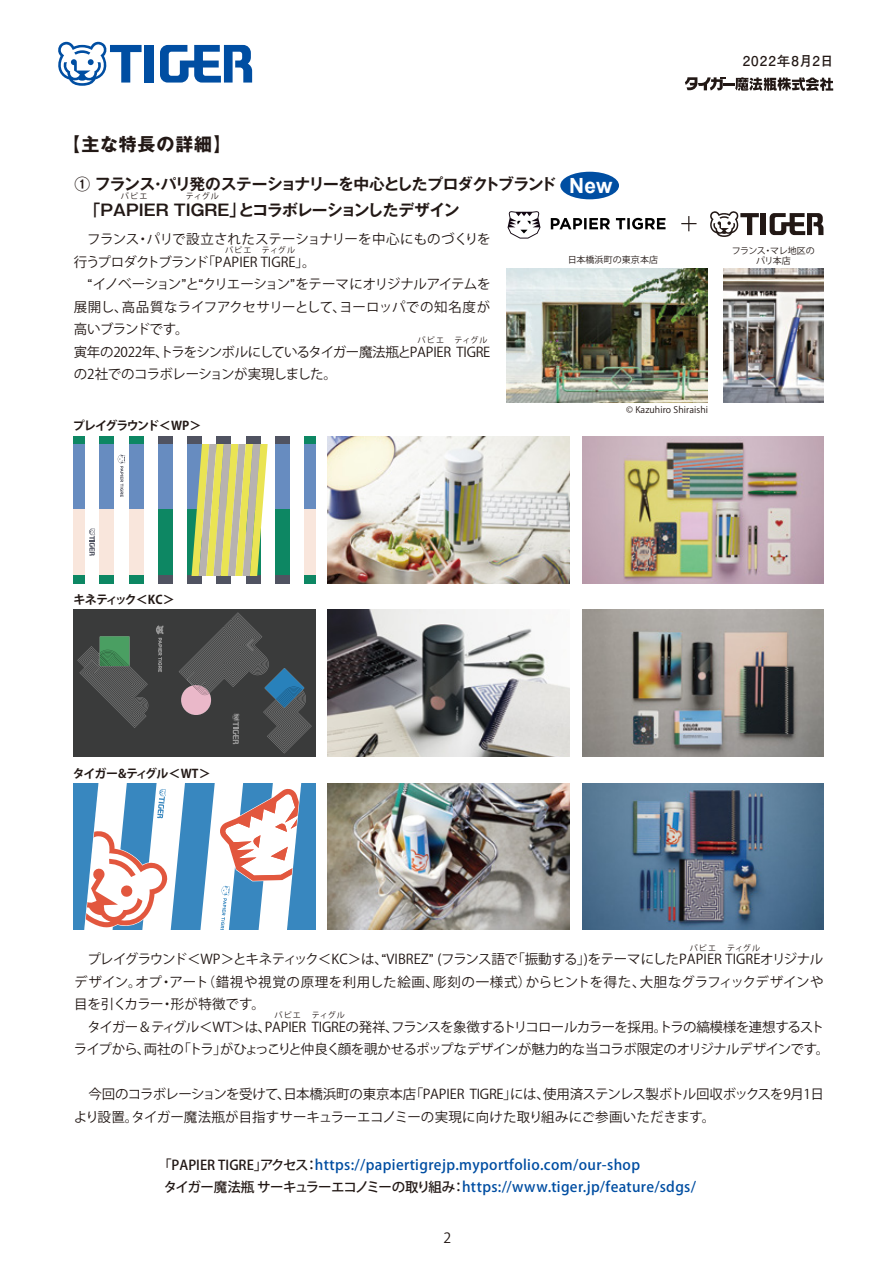
<style>
.page{position:relative;width:893px;height:1263px;background:#fff}
.page>*{position:absolute;margin:0;border:0;box-sizing:border-box;transform-origin:0 0}
.t1{font:700 21px "Arial";color:#fff}
.t2{font:700 18px "Gothic MB101 Pro";letter-spacing:.05em;color:#221815}
.t3{font:700 15.75px/25.5px "Gothic MB101 Pro De";letter-spacing:-.04em;color:#221815}
.t4{font:500 14.25px/22.5px "Koz Go Pro";letter-spacing:.025em;color:#004ea2}
.t5{font:14.1px "Koz Go Pro";color:#221815}
.t6{font:13.5px/22.5px "Koz Go Pro";letter-spacing:-.02em;color:#221815}
.t7{font:700 13.5px "Futo Go B101 Pro";letter-spacing:.07em;color:#221815}
.t8{font:700 12px "Koz Go Pr 6 N";letter-spacing:-.11em;color:#221815}
.t9{font:9px "Koz Go Pro";letter-spacing:.01em;color:#221815}
.t10{font:9px/10.5px "Koz Go Pro";letter-spacing:-.065em;color:#221815;text-align:center}
.t11{font:8.1px "Koz Go Pro";letter-spacing:.14em;color:#221815}
.s1{font-family:"Gothic BBB Pr 6 N";font-weight:500}
.s2{font-size:13.5px;color:#221815}
</style>
<div class="page">
<div style="left:145px;top:45px;width:9px;height:38px;background:#004ea2"></div>
<svg style="left:160px;top:45px;width:92px;height:38px"></svg>
<svg style="left:58px;top:41px;width:84px;height:45px"></svg>
<svg style="left:685px;top:77px;width:148px;height:14px"></svg>
<div style="left:560px;top:172px;width:59px;height:27px;background:#004ea2;border-radius:50%"></div>
<img style="left:723px;top:269px;width:100px;height:134px">
<img style="left:507px;top:269px;width:200px;height:133px">
<div style="left:187px;top:444px;width:15px;height:131px;background:#678cc0"></div>
<div style="left:275px;top:444px;width:15px;height:131px;background:#678cc0"></div>
<div style="left:304px;top:444px;width:11px;height:131px;background:#678cc0"></div>
<div style="left:187px;top:436px;width:15px;height:8px;background:#505361"></div>
<div style="left:217px;top:436px;width:14px;height:8px;background:#505361"></div>
<div style="left:246px;top:436px;width:15px;height:8px;background:#505361"></div>
<div style="left:275px;top:436px;width:15px;height:8px;background:#505361"></div>
<div style="left:304px;top:436px;width:11px;height:8px;background:#0d8763"></div>
<div style="left:187px;top:575px;width:15px;height:8px;background:#505361"></div>
<div style="left:217px;top:575px;width:14px;height:8px;background:#505361"></div>
<div style="left:246px;top:575px;width:15px;height:8px;background:#505361"></div>
<div style="left:275px;top:575px;width:15px;height:8px;background:#505361"></div>
<div style="left:304px;top:575px;width:11px;height:8px;background:#0d8763"></div>
<div style="left:74px;top:444px;width:11px;height:131px;background:#678cc0"></div>
<div style="left:100px;top:444px;width:14px;height:131px;background:#678cc0"></div>
<div style="left:129px;top:444px;width:14px;height:131px;background:#678cc0"></div>
<div style="left:158px;top:444px;width:15px;height:131px;background:#678cc0"></div>
<div style="left:74px;top:436px;width:11px;height:8px;background:#0d8763"></div>
<div style="left:100px;top:436px;width:14px;height:8px;background:#0d8763"></div>
<div style="left:129px;top:436px;width:14px;height:8px;background:#0d8763"></div>
<div style="left:158px;top:436px;width:15px;height:8px;background:#505361"></div>
<div style="left:74px;top:575px;width:11px;height:8px;background:#0d8763"></div>
<div style="left:100px;top:575px;width:14px;height:8px;background:#0d8763"></div>
<div style="left:129px;top:575px;width:14px;height:8px;background:#0d8763"></div>
<div style="left:158px;top:575px;width:15px;height:8px;background:#505361"></div>
<div style="left:187px;top:510px;width:15px;height:65px;background:#0d8763"></div>
<div style="left:275px;top:510px;width:15px;height:65px;background:#0d8763"></div>
<div style="left:304px;top:510px;width:11px;height:65px;background:#f9e6dc"></div>
<div style="left:74px;top:510px;width:11px;height:65px;background:#f9e6dc"></div>
<div style="left:100px;top:510px;width:14px;height:65px;background:#f9e6dc"></div>
<div style="left:129px;top:510px;width:14px;height:65px;background:#f9e6dc"></div>
<div style="left:158px;top:510px;width:15px;height:65px;background:#0d8763"></div>
<svg style="left:191px;top:444px;width:77px;height:131px;background:#c9cb88"></svg>
<svg style="left:89px;top:528px;width:6px;height:28px"></svg>
<svg style="left:118px;top:455px;width:7px;height:42px"></svg>
<img style="left:328px;top:436px;width:241px;height:147px">
<img style="left:582px;top:436px;width:241px;height:147px">
<div style="left:74px;top:610px;width:241px;height:146px;background:#3a3b3b"></div>
<svg style="left:156px;top:625px;width:8px;height:47px"></svg>
<svg style="left:77px;top:646px;width:71px;height:82px"></svg>
<svg style="left:100px;top:636px;width:30px;height:30px"></svg>
<svg style="left:179px;top:612px;width:133px;height:141px"></svg>
<img style="left:328px;top:610px;width:241px;height:146px">
<img style="left:582px;top:610px;width:241px;height:146px">
<svg style="left:74px;top:783px;width:241px;height:147px"></svg>
<img style="left:328px;top:783px;width:241px;height:147px">
<img style="left:582px;top:783px;width:241px;height:147px">
<svg style="left:551px;top:218px;width:114px;height:12px"></svg>
<svg style="left:507px;top:211px;width:33px;height:28px"></svg>
<div style="left:761px;top:213px;width:5px;height:22px;background:#221815"></div>
<svg style="left:770px;top:213px;width:53px;height:22px"></svg>
<svg style="left:710px;top:211px;width:49px;height:26px"></svg>
<svg style="left:681px;top:216px;width:15px;height:15px"></svg>
<p class="t7" style="left:743px;top:50px;width:92px">2022年8月2日</p>
<h2 class="t2" style="left:62px;top:129px;width:171px">【主な特長の詳細】</h2>
<p class="t3" style="left:85px;top:169px;width:473px;text-indent:-10px">① フランス・パリ発のステーショナリーを中心としたプロダクトブランド「PAPIER TIGRE」とコラボレーションしたデザイン</p>
<p class="t6" style="left:74px;top:229px;width:418px">　フランス・パリで設立されたステーショナリーを中心にものづくりを行うプロダクトブランド「PAPIER TIGRE」。</p>
<p class="t6" style="left:74px;top:274px;width:418px;text-indent:14px"><span class="s1">“</span>イノベーション<span class="s1">”</span>と<span class="s1">“</span>クリエーション<span class="s1">”</span>をテーマにオリジナルアイテムを展開し、高品質なライフアクセサリーとして、ヨーロッパでの知名度が高いブランドです。<br>寅年の2022年、トラをシンボルにしているタイガー魔法瓶とPAPIER TIGREの2社でのコラボレーションが実現しました。</p>
<p class="t11" style="left:121px;top:191px;width:100px">パピエ　　　　ティグル</p>
<p class="t11" style="left:225px;top:245px;width:72px">パピエ　ティグル</p>
<p class="t11" style="left:418px;top:334px;width:72px">パピエ　ティグル</p>
<p class="t8" style="left:73px;top:419px;width:130px">プレイグラウンド＜WP＞</p>
<h1 class="t1" style="left:569px;top:171px;width:45px">New</h1>
<p class="t9" style="left:568px;top:254px;width:92px">日本橋浜町の東京本店</p>
<p class="t10" style="left:732px;top:245px;width:85px">フランス・マレ地区のパリ本店</p>
<p class="t9" style="left:626px;top:404px;width:83px">© Kazuhiro Shiraishi</p>
<p class="t8" style="left:73px;top:593px;width:103px">キネティック＜KC＞</p>
<p class="t8" style="left:73px;top:767px;width:139px">タイガー&amp;ティグル＜WT＞</p>
<p class="t11" style="left:690px;top:942px;width:28px">パピエ</p>
<p class="t11" style="left:727px;top:942px;width:35px">ティグル</p>
<p class="t6" style="left:74px;top:948px;width:751px;text-align:justify;text-indent:13px">プレイグラウンド＜WP＞とキネティック＜KC＞は、<span class="s1">“</span>VIBREZ<span class="s1">”</span> (フランス語で「振動する」)をテーマにしたPAPIER TIGREオリジナルデザイン。オプ・アート（錯視や視覚の原理を利用した絵画、彫刻の一様式）からヒントを得た、大胆なグラフィックデザインや目を引くカラー・形が特徴です。</p>
<p class="t6" style="left:74px;top:1016px;width:757px;text-indent:14px">タイガー＆ティグル＜WT＞は、PAPIER TIGREの発祥、フランスを象徴するトリコロールカラーを採用。トラの縞模様を連想するストライプから、両社の「トラ」がひょっこりと仲良く顔を覗かせるポップなデザインが魅力的な当コラボ限定のオリジナルデザインです。</p>
<p class="t6" style="left:74px;top:1083px;width:752px;text-indent:15px">今回のコラボレーションを受けて、日本橋浜町の東京本店「PAPIER TIGRE」には、使用済ステンレス製ボトル回収ボックスを9月1日より設置。タイガー魔法瓶が目指すサーキュラーエコノミーの実現に向けた取り組みにご参画いただきます。</p>
<p class="t4" style="left:164px;top:1154px;width:534px;text-indent:-6px"><span class="s2">「PAPIER TIGRE」アクセス：</span>https://papiertigrejp.myportfolio.com/our-shop<br><span class="s2">タイガー魔法瓶 サーキュラーエコノミーの取り組み：</span>https://www.tiger.jp/feature/sdgs/</p>
<p class="t11" style="left:274px;top:1010px;width:28px">パピエ</p>
<p class="t11" style="left:312px;top:1010px;width:35px">ティグル</p>
<p class="t5" style="left:443px;top:1229px;width:9px">2</p>
</div>
